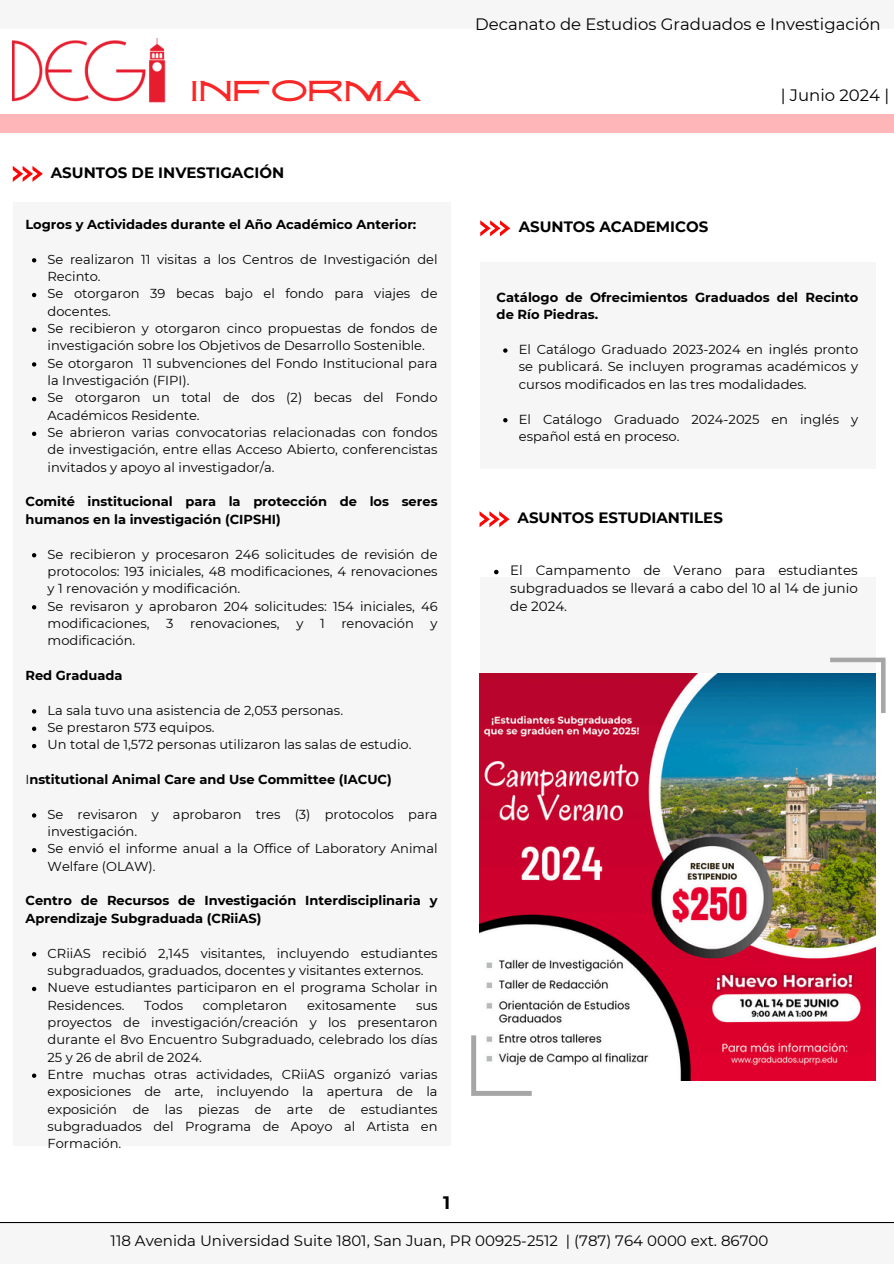
<style>
.page{position:relative;width:894px;height:1264px;background:#fff}
.page>*{position:absolute;margin:0;border:0;box-sizing:border-box;transform-origin:0 0}
.t1{font:26.4px "Liham";color:#fa2727}
.t2{font:700 18px "Montserrat";color:#000}
.t3{font:16.5px "Montserrat";color:#000}
.t4{font:15px "Montserrat";color:#000}
.t5{font:700 15px "Montserrat";color:#000}
.t6{font:13.5px/18px "Montserrat";color:#000;text-align:justify}
.t7{font:13.05px/17.4px "Montserrat";color:#000}
.t8{font:700 13.05px/17.4px "Montserrat";color:#000}
.s1{font-weight:400}
</style>
<div class="page">
<div style="left:0;top:1224px;width:893px;height:39px;background:#f6f6f6"></div>
<hr style="left:0;top:1221px;width:893px;height:2px;background:#000">
<div style="left:0;top:0;width:893px;height:29px;background:#f6f6f6"></div>
<img style="left:13px;top:38px;width:153px;height:65px">
<div style="left:480px;top:577px;width:395px;height:118px;background:#f6f6f6"></div>
<svg style="left:479px;top:511px;width:30px;height:16px"></svg>
<svg style="left:494px;top:570px;width:4px;height:4px"></svg>
<svg style="left:480px;top:220px;width:30px;height:16px"></svg>
<div style="left:480px;top:262px;width:395px;height:206px;background:#f6f6f6"></div>
<svg style="left:503px;top:348px;width:4px;height:5px"></svg>
<svg style="left:503px;top:418px;width:4px;height:4px"></svg>
<svg style="left:13px;top:166px;width:30px;height:16px"></svg>
<div style="left:13px;top:202px;width:437px;height:943px;background:#f6f6f6"></div>
<svg style="left:32px;top:258px;width:4px;height:4px"></svg>
<svg style="left:32px;top:293px;width:4px;height:4px"></svg>
<svg style="left:32px;top:327px;width:4px;height:5px"></svg>
<svg style="left:32px;top:362px;width:4px;height:4px"></svg>
<svg style="left:32px;top:397px;width:4px;height:4px"></svg>
<svg style="left:32px;top:431px;width:4px;height:5px"></svg>
<svg style="left:32px;top:553px;width:4px;height:4px"></svg>
<svg style="left:32px;top:605px;width:4px;height:4px"></svg>
<svg style="left:32px;top:709px;width:4px;height:4px"></svg>
<svg style="left:32px;top:726px;width:4px;height:5px"></svg>
<svg style="left:32px;top:744px;width:4px;height:4px"></svg>
<svg style="left:32px;top:813px;width:4px;height:4px"></svg>
<svg style="left:32px;top:848px;width:4px;height:4px"></svg>
<svg style="left:32px;top:952px;width:4px;height:4px"></svg>
<svg style="left:32px;top:986px;width:4px;height:5px"></svg>
<svg style="left:32px;top:1073px;width:4px;height:4px"></svg>
<img style="left:479px;top:674px;width:396px;height:406px">
<svg style="left:471px;top:1035px;width:60px;height:60px"></svg>
<svg style="left:830px;top:657px;width:55px;height:55px"></svg>
<div style="left:0;top:114px;width:893px;height:18px;background:#ffb6b9"></div>
<p class="t3" style="left:475px;top:14px;width:407px">Decanato de Estudios Graduados e Investigación</p>
<h4 class="t1" style="left:190px;top:79px;width:232px">INFORMA</h4>
<p class="t3" style="left:780px;top:85px;width:110px">| Junio 2024 |</p>
<p class="t5" style="left:51px;top:163px;width:235px">ASUNTOS DE INVESTIGACIÓN</p>
<p class="t8" style="left:25px;top:215px;width:392px">Logros y Actividades durante el Año Académico Anterior:</p>
<p class="t7" style="left:48px;top:250px;width:391px">Se realizaron 11 visitas a los Centros de Investigación del<br>Recinto.</p>
<p class="t7" style="left:48px;top:285px;width:391px">Se otorgaron 39 becas bajo el fondo para viajes de docentes.</p>
<p class="t7" style="left:48px;top:319px;width:391px">Se recibieron y otorgaron cinco propuestas de fondos de investigación sobre los Objetivos de Desarrollo Sostenible.</p>
<p class="t7" style="left:48px;top:354px;width:391px">Se otorgaron 11 subvenciones del Fondo Institucional para la Investigación (FIPI).</p>
<h4 class="t7" style="left:48px;top:389px;width:391px">Se otorgaron un total de dos (2) becas del Fondo<br>Académicos Residente.</h4>
<p class="t7" style="left:48px;top:423px;width:391px;text-align:justify">Se abrieron varias convocatorias relacionadas con fondos de investigación, entre ellas Acceso Abierto, conferencistas invitados y apoyo al investigador/a.</p>
<p class="t8" style="left:25px;top:493px;width:413px">Comité institucional para la protección de los seres humanos en la investigación (CIPSHI)</p>
<h4 class="t7" style="left:48px;top:545px;width:391px;text-align:justify">Se recibieron y procesaron 246 solicitudes de revisión de protocolos: 193 iniciales, 48 modificaciones, 4 renovaciones y 1 renovación y modificación.</h4>
<p class="t7" style="left:48px;top:597px;width:391px">Se revisaron y aprobaron 204 solicitudes: 154 iniciales, 46 modificaciones,</p>
<p class="t7" style="left:166px;top:614px;width:9px">3</p>
<p class="t7" style="left:190px;top:614px;width:91px">renovaciones,</p>
<p class="t7" style="left:296px;top:614px;width:9px">y</p>
<p class="t7" style="left:320px;top:614px;width:6px">1</p>
<p class="t7" style="left:341px;top:614px;width:74px">renovación</p>
<p class="t7" style="left:430px;top:614px;width:9px">y</p>
<p class="t7" style="left:48px;top:632px;width:89px">modificación.</p>
<p class="t8" style="left:25px;top:666px;width:99px">Red Graduada</p>
<p class="t7" style="left:48px;top:701px;width:297px">La sala tuvo una asistencia de 2,053 personas.</p>
<p class="t7" style="left:48px;top:718px;width:168px">Se prestaron 573 equipos.</p>
<p class="t7" style="left:48px;top:736px;width:365px">Un total de 1,572 personas utilizaron las salas de estudio.</p>
<p class="t8" style="left:25px;top:770px;width:368px"><span class="s1">I</span>nstitutional Animal Care and Use Committee (IACUC)</p>
<h4 class="t7" style="left:48px;top:805px;width:391px">Se revisaron y aprobaron tres (3) protocolos para investigación.</h4>
<p class="t7" style="left:48px;top:840px;width:391px">Se envió el informe anual a la Office of Laboratory Animal<br>Welfare (OLAW).</p>
<p class="t8" style="left:25px;top:892px;width:413px">Centro de Recursos de Investigación Interdisciplinaria y<br>Aprendizaje Subgraduada (CRiiAS)</p>
<p class="t7" style="left:48px;top:944px;width:391px">CRiiAS recibió 2,145 visitantes, incluyendo estudiantes subgraduados, graduados, docentes y visitantes externos.</p>
<p class="t7" style="left:48px;top:978px;width:391px">Nueve estudiantes participaron en el programa Scholar in<br>Residences.</p>
<p class="t7" style="left:144px;top:996px;width:40px">Todos</p>
<p class="t7" style="left:203px;top:996px;width:86px">completaron</p>
<p class="t7" style="left:307px;top:996px;width:91px">exitosamente</p>
<p class="t7" style="left:48px;top:996px;width:391px;text-align:justify;text-indent:368px">sus proyectos de investigación/creación y los presentaron durante el 8vo Encuentro Subgraduado, celebrado los días 25 y 26 de abril de 2024.</p>
<h2 class="t7" style="left:48px;top:1065px;width:391px;text-align:justify">Entre muchas otras actividades, CRiiAS organizó varias exposiciones de arte, incluyendo la apertura de la exposición de las piezas de arte de estudiantes subgraduados del Programa de Apoyo al Artista en Formación.</h2>
<p class="t2" style="left:443px;top:1191px;width:9px">1</p>
<h3 class="t5" style="left:518px;top:218px;width:191px">ASUNTOS ACADEMICOS</h3>
<p class="t8" style="left:496px;top:288px;width:363px">Catálogo de Ofrecimientos Graduados del Recinto de Río Piedras.</p>
<h2 class="t7" style="left:518px;top:340px;width:341px;text-align:justify">El Catálogo Graduado 2023-2024 en inglés pronto se publicará. Se incluyen programas académicos y cursos modificados en las tres modalidades.</h2>
<h4 class="t7" style="left:518px;top:410px;width:341px">El Catálogo Graduado 2024-2025 en inglés y español está en proceso.</h4>
<p class="t5" style="left:517px;top:508px;width:207px">ASUNTOS ESTUDIANTILES</p>
<h1 class="t6" style="left:510px;top:561px;width:349px">El Campamento de Verano para estudiantes subgraduados se llevará a cabo del 10 al 14 de junio de 2024.</h1>
<p class="t4" style="left:111px;top:1231px;width:659px">118 Avenida Universidad Suite 1801, San Juan, PR 00925-2512 | (787) 764 0000 ext. 86700</p>
</div>
